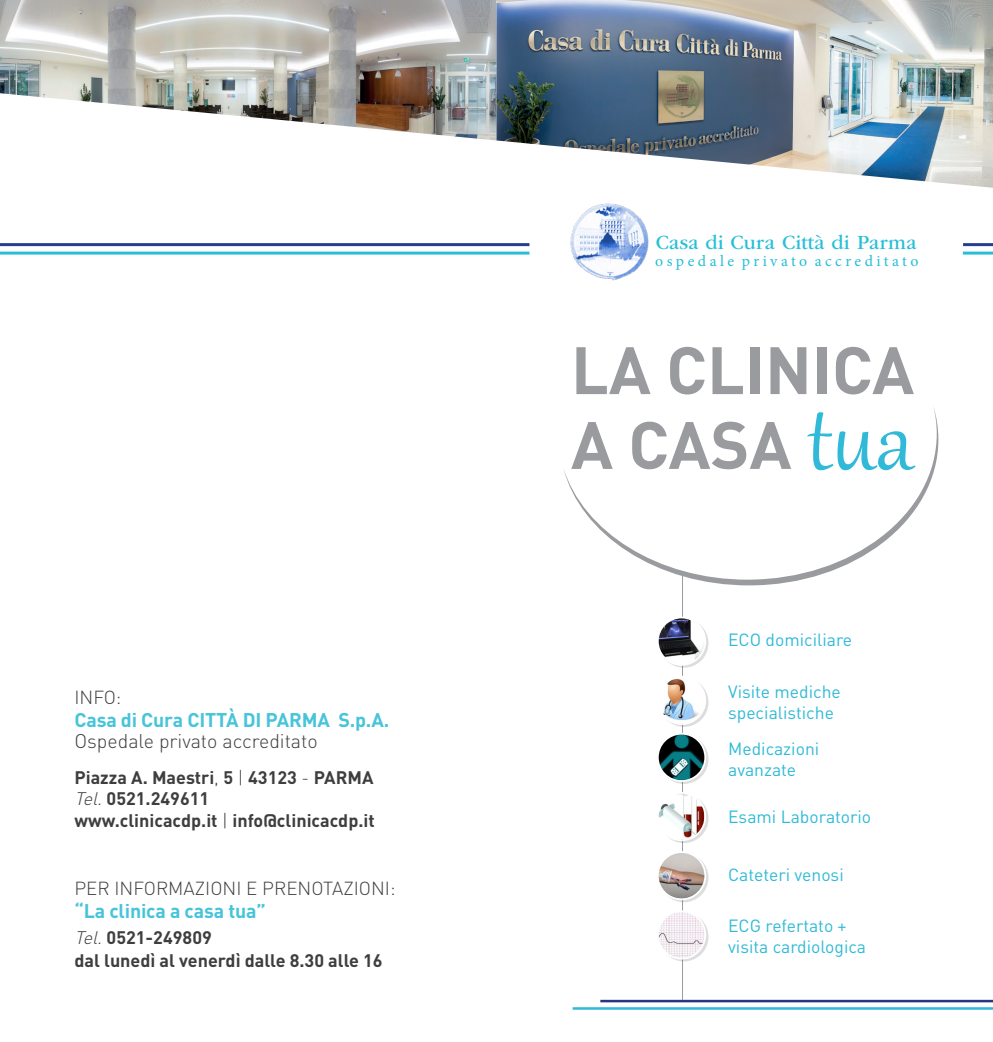
<style>
.page{position:relative;width:993px;height:1042px;background:#fff}
.page>*{position:absolute;margin:0;border:0;box-sizing:border-box;transform-origin:0 0}
.t1{font:700 65.8px "DIN";color:#999b9e}
.t2{font:21px "ITC Garamond Std";color:#27bfd7}
.t3{font:700 19.6px "DIN";letter-spacing:-.01em;color:#48c4da}
.t4{font:300 19.6px "DIN";color:#3e3e3f}
.t5{font:300 18.72px "DIN";color:#3e3e3f}
.t6{font:700 18.03px "DIN";color:#3e3e3f}
.t7{font:17.5px/21px "DIN";color:#30bad7}
.t8{font:15.75px "Minion Pro";letter-spacing:.215em;color:#27bfd7}
.s1{font-weight:300}
.s2{font-weight:300;font-style:italic}
.s3{font-family:"Gabriola";font-weight:400;font-size:106.05px;color:#30bad7}
</style>
<div class="page">
<hr style="left:682px;top:574px;width:1px;height:426px;background:#999b9e">
<img style="left:0;top:0;width:496px;height:140px">
<img style="left:496px;top:0;width:496px;height:188px">
<img style="left:570px;top:203px;width:78px;height:78px">
<hr style="left:572px;top:1007px;width:420px;height:2px;background:#30bad7">
<hr style="left:600px;top:1000px;width:392px;height:2px;background:#283583">
<hr style="left:962px;top:252px;width:30px;height:3px;background:#27bfd7">
<hr style="left:962px;top:243px;width:30px;height:3px;background:#253f8e">
<hr style="left:0;top:252px;width:529px;height:3px;background:#27bfd7">
<hr style="left:0;top:243px;width:529px;height:3px;background:#253f8e">
<svg style="left:563px;top:407px;width:375px;height:178px"></svg>
<div style="left:659px;top:618px;width:49px;height:50px;border:2px solid #231f20;border-radius:50%"></div>
<img style="left:659px;top:619px;width:46px;height:45px">
<div style="left:656px;top:616px;width:50px;height:50px;border:2px solid #fff;border-radius:50%"></div>
<div style="left:659px;top:735px;width:49px;height:49px;border:2px solid #231f20;border-radius:50%"></div>
<img style="left:659px;top:736px;width:46px;height:44px">
<div style="left:656px;top:733px;width:50px;height:49px;border:2px solid #fff;border-radius:50%"></div>
<div style="left:659px;top:853px;width:49px;height:49px;border:2px solid #231f20;border-radius:50%"></div>
<img style="left:659px;top:854px;width:46px;height:45px">
<div style="left:656px;top:851px;width:50px;height:49px;border:2px solid #fff;border-radius:50%"></div>
<div style="left:659px;top:678px;width:49px;height:49px;border:2px solid #231f20;border-radius:50%"></div>
<img style="left:659px;top:679px;width:46px;height:44px">
<div style="left:656px;top:676px;width:50px;height:49px;border:2px solid #fff;border-radius:50%"></div>
<div style="left:659px;top:794px;width:49px;height:49px;border:2px solid #231f20;border-radius:50%"></div>
<img style="left:659px;top:795px;width:46px;height:44px">
<div style="left:656px;top:792px;width:50px;height:49px;border:2px solid #fff;border-radius:50%"></div>
<div style="left:659px;top:912px;width:49px;height:49px;border:2px solid #231f20;border-radius:50%"></div>
<img style="left:659px;top:913px;width:46px;height:45px">
<div style="left:656px;top:910px;width:50px;height:49px;border:2px solid #fff;border-radius:50%"></div>
<p class="t5" style="left:74px;top:685px;width:48px">INFO:</p>
<p class="t3" style="left:74px;top:707px;width:316px">Casa di Cura CITTÀ DI PARMA S.p.A.</p>
<p class="t4" style="left:74px;top:729px;width:245px">Ospedale privato accreditato</p>
<p class="t6" style="left:74px;top:765px;width:300px">Piazza A. Maestri<span class="s1">,</span> 5 <span class="s1">|</span> 43123 <span class="s1">-</span> PARMA</p>
<p class="t6" style="left:74px;top:787px;width:136px"><span class="s2">Tel.</span>0521.249611</p>
<p class="t6" style="left:74px;top:808px;width:302px">www.clinicacdp.it <span class="s1">|</span> info@clinicacdp.it</p>
<p class="t5" style="left:74px;top:876px;width:322px">PER INFORMAZIONI E PRENOTAZIONI:</p>
<p class="t3" style="left:74px;top:898px;width:193px">“La clinica a casa tua”</p>
<p class="t6" style="left:74px;top:925px;width:139px"><span class="s2">Tel.</span>0521-249809</p>
<p class="t6" style="left:74px;top:949px;width:309px">dal lunedì al venerdì dalle 8.30 alle 16</p>
<p class="t2" style="left:655px;top:231px;width:262px">Casa di Cura Città di Parma</p>
<p class="t8" style="left:655px;top:251px;width:265px">ospedale privato accreditato</p>
<p class="t1" style="left:570px;top:327px;width:344px">LA CLINICA</p>
<p class="t1" style="left:570px;top:402px;width:344px">A CASA <span class="s3">tua</span></p>
<p class="t7" style="left:728px;top:629px;width:125px">ECO domiciliare</p>
<p class="t7" style="left:728px;top:680px;width:114px">Visite mediche specialistiche</p>
<p class="t7" style="left:728px;top:737px;width:93px">Medicazioni avanzate</p>
<p class="t7" style="left:728px;top:805px;width:145px">Esami Laboratorio</p>
<p class="t7" style="left:728px;top:863px;width:117px">Cateteri venosi</p>
<p class="t7" style="left:728px;top:915px;width:120px">ECG refertato +</p>
<p class="t7" style="left:728px;top:936px;width:139px">visita cardiologica</p>
</div>
